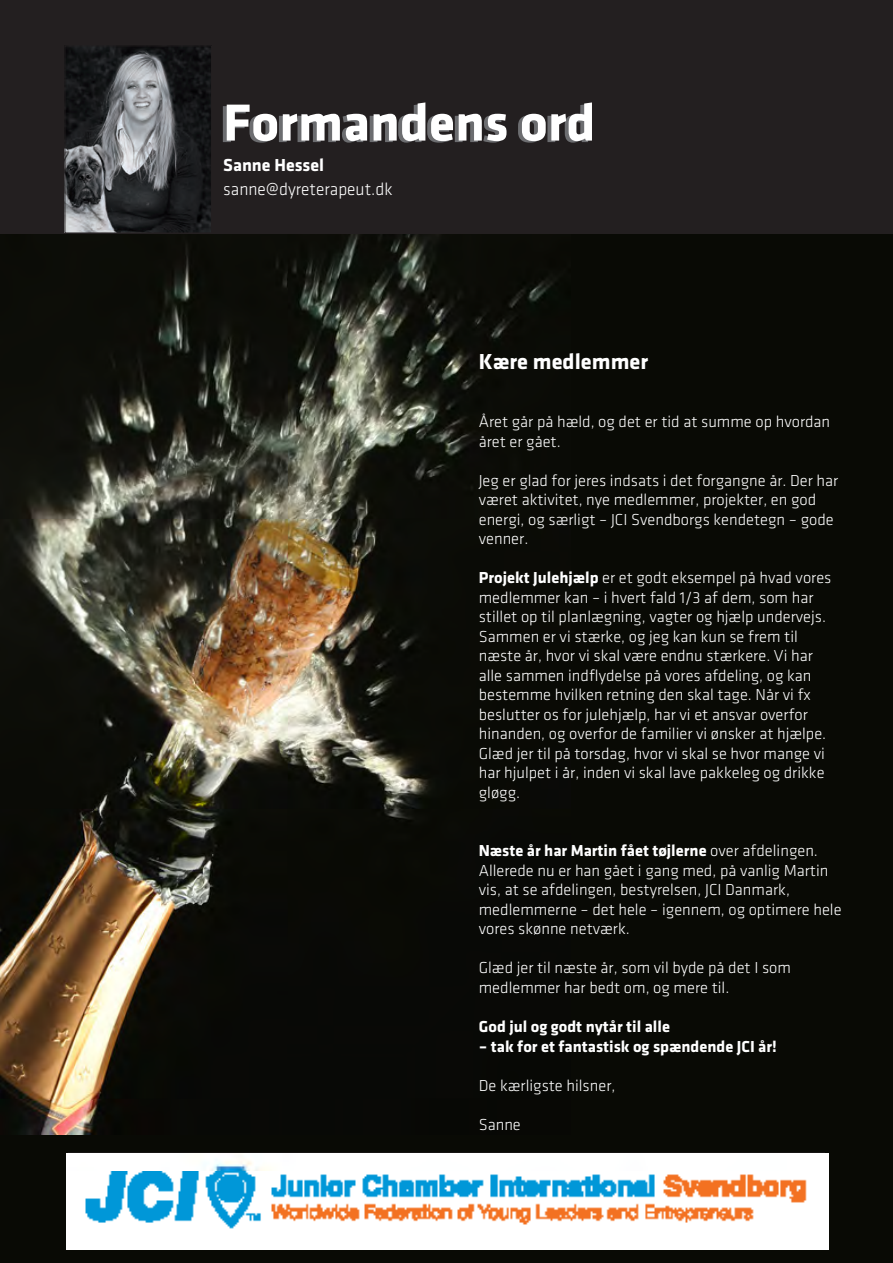
<style>
.page{position:relative;width:893px;height:1263px;background:#fff}
.page>*{position:absolute;margin:0;border:0;box-sizing:border-box;transform-origin:0 0}
.t1{font:700 54px "Klavika";color:#fff}
.t2{font:700 22.5px "Klavika";color:#fff}
.t3{font:18px "Klavika Light OSF";color:#fff}
.t4{font:700 18px "Klavika";color:#fff}
.t5{font:300 16.5px/19.5px "Klavika";color:#fff}
.t6{font:700 16.5px "Klavika";color:#fff}
.s1{font-weight:700}
</style>
<div class="page">
<div style="left:0;top:229px;width:893px;height:1034px;background:#090a05"></div>
<img style="left:0;top:234px;width:556px;height:901px">
<div style="left:0;top:0;width:893px;height:234px;background:#231f20"></div>
<img style="left:67px;top:48px;width:143px;height:183px">
<div style="left:65px;top:46px;width:147px;height:187px;border:1px solid #231f20"></div>
<hr style="left:68px;top:1152px;width:757px;height:2px;background:#231f20">
<img style="left:66px;top:1154px;width:762px;height:95px">
<p class="t1" style="left:223px;top:93px;width:374px">Formandens ord</p>
<p class="t4" style="left:223px;top:155px;width:102px">Sanne Hessel</p>
<p class="t3" style="left:223px;top:179px;width:171px">sanne@dyreterapeut.dk</p>
<p class="t2" style="left:479px;top:349px;width:171px">Kære medlemmer</p>
<p class="t5" style="left:479px;top:412px;width:353px">Året går på hæld, og det er tid at summe op hvordan året er gået.</p>
<p class="t5" style="left:479px;top:471px;width:361px">Jeg er glad for jeres indsats i det forgangne år. Der har været aktivitet, nye medlemmer, projekter, en god energi, og særligt – JCI Svendborgs kendetegn – gode venner.</p>
<p class="t5" style="left:479px;top:568px;width:354px"><span class="s1">Projekt Julehjælp</span> er et godt eksempel på hvad vores medlemmer kan – i hvert fald 1/3 af dem, som har stillet op til planlægning, vagter og hjælp undervejs.<br>Sammen er vi stærke, og jeg kan kun se frem til næste år, hvor vi skal være endnu stærkere. Vi har alle sammen indflydelse på vores afdeling, og kan bestemme hvilken retning den skal tage. Når vi fx beslutter os for julehjælp, har vi et ansvar overfor hinanden, og overfor de familier vi ønsker at hjælpe.<br>Glæd jer til på torsdag, hvor vi skal se hvor mange vi har hjulpet i år, inden vi skal lave pakkeleg og drikke gløgg.</p>
<p class="t5" style="left:479px;top:841px;width:364px"><span class="s1">Næste år har Martin fået tøjlerne</span> over afdelingen.<br>Allerede nu er han gået i gang med, på vanlig Martin vis, at se afdelingen, bestyrelsen, JCI Danmark, medlemmerne – det hele – igennem, og optimere hele vores skønne netværk.</p>
<p class="t5" style="left:479px;top:958px;width:314px">Glæd jer til næste år, som vil byde på det I som medlemmer har bedt om, og mere til.</p>
<p class="t6" style="left:479px;top:1017px;width:193px">God jul og godt nytår til alle</p>
<p class="t6" style="left:479px;top:1037px;width:300px">– tak for et fantastisk og spændende JCI år!</p>
<p class="t5" style="left:479px;top:1075px;width:138px">De kærligste hilsner,</p>
<p class="t5" style="left:479px;top:1114px;width:44px">Sanne</p>
</div>
